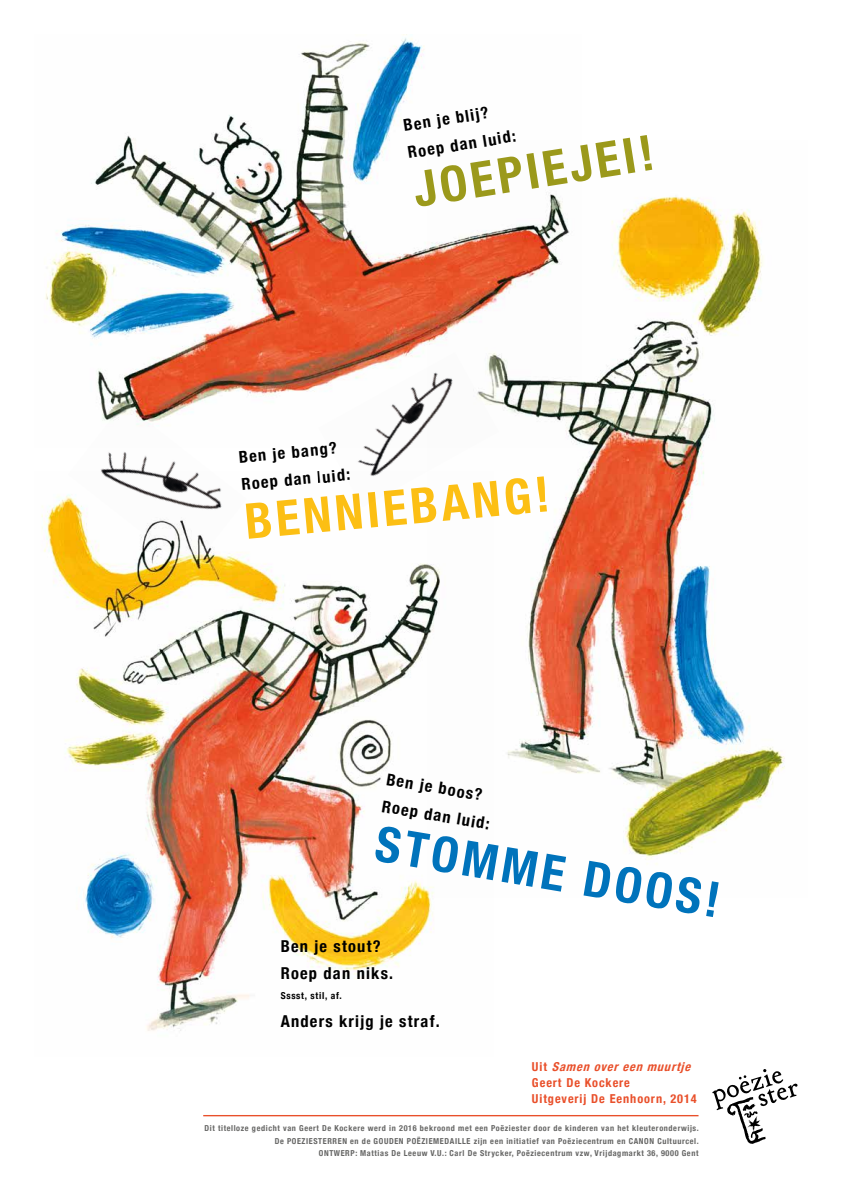
<style>
.page{position:relative;width:842px;height:1191px;background:#fff}
.page>*{position:absolute;margin:0;border:0;box-sizing:border-box;transform-origin:0 0}
.t1{font:700 condensed 49.2px "Helvetica Neue";color:#fcbf14}
.t2{font:700 condensed 49.2px "Helvetica Neue";color:#0073bb}
.t3{font:700 condensed 49.2px "Helvetica Neue";color:#9b991b}
.t4{font:700 condensed 16.4px/27.3px "Helvetica Neue";letter-spacing:.075em;color:#000}
.t5{font:700 condensed 12.3px/16.4px "Helvetica Neue";letter-spacing:.075em;color:#e9502b}
.t6{font:700 condensed 9.6px "Helvetica Neue";letter-spacing:.075em;color:#000}
.t7{font:700 condensed 8.2px/12.3px "Helvetica Neue";letter-spacing:.075em;color:#666665;text-align:right}
.s1{font-style:italic}
</style>
<div class="page">
<img style="left:45px;top:34px;width:383px;height:369px">
<img style="left:428px;top:194px;width:357px;height:671px">
<img style="left:41px;top:495px;width:453px;height:536px">
<svg style="left:712px;top:1069px;width:85px;height:74px"></svg>
<hr style="left:203px;top:1115px;width:495px;height:1px;background:#e9502b">
<img style="left:68px;top:403px;width:178px;height:167px">
<img style="left:319px;top:352px;width:180px;height:155px">
<h2 class="t4" style="left:401px;top:111px;width:111px;rotate:-9deg">Ben je blij?<br>Roep dan luid:</h2>
<h1 class="t3" style="left:407px;top:149px;width:244px;rotate:-9deg">JOEPIEJEI!</h1>
<h2 class="t4" style="left:238px;top:442px;width:111px;rotate:-5deg">Ben je bang?<br>Roep dan luid:</h2>
<h1 class="t1" style="left:241px;top:480px;width:307px;rotate:-5deg">BENNIEBANG!</h1>
<h2 class="t4" style="left:389px;top:764px;width:111px;rotate:9deg">Ben je boos?<br>Roep dan luid:</h2>
<h1 class="t2" style="left:382px;top:804px;width:350px;rotate:9deg">STOMME DOOS!</h1>
<h2 class="t4" style="left:281px;top:931px;width:114px">Ben je stout?<br>Roep dan niks.</h2>
<p class="t6" style="left:281px;top:988px;width:63px">Sssst, stil, af.</p>
<h2 class="t4" style="left:281px;top:1006px;width:160px">Anders krijg je straf.</h2>
<h3 class="t5" style="left:532px;top:1057px;width:166px">U i t <span class="s1">Samenovereenmuurtje<br></span>Geert De Kockere<br>Uitgeverij De Eenhoorn, 2014</h3>
<p class="t7" style="left:205px;top:1121px;width:496px">Dit titelloze gedicht van Geert De Kockere werd in 2016 bekroond met een Poëziester door de kinderen van het kleuteronderwijs.<br>De POEZIESTERREN en de GOUDEN POËZIEMEDAILLE zijn een initiatief van Poëziecentrum en CANON Cultuurcel.<br>ONTWERP: Mattias De Leeuw V.U.: Carl De Strycker, Poëziecentrum vzw, Vrijdagmarkt 36, 9000 Gent</p>
</div>
